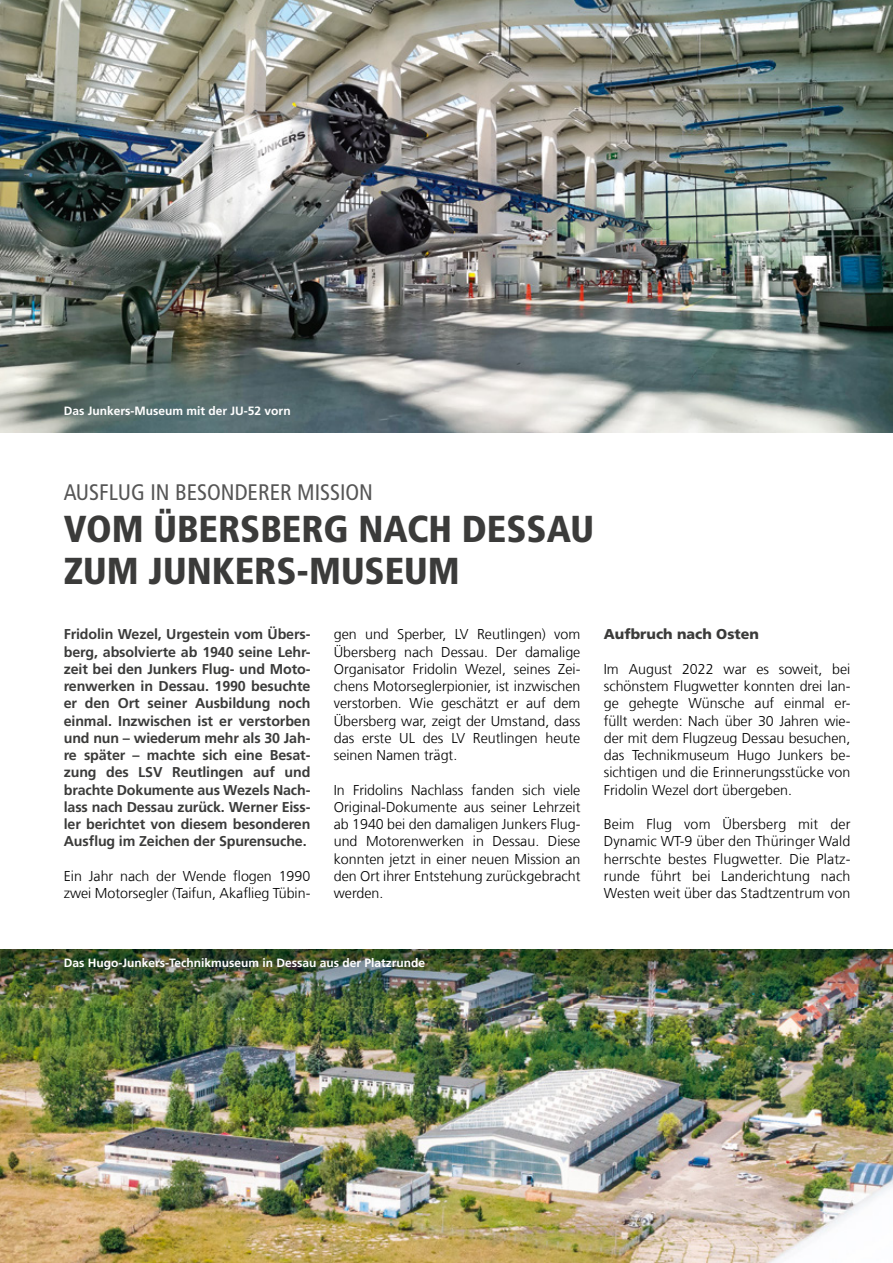
<style>
.page{position:relative;width:893px;height:1263px;background:#fff}
.page>*{position:absolute;margin:0;border:0;box-sizing:border-box;transform-origin:0 0}
.t1{font:900 condensed 37.5px/42px "Frutiger LT Com";color:#3b3b3a}
.t2{font:condensed 22.5px "Frutiger LT Com";color:#565656}
.t3{font:300 14.25px/17.2px "Frutiger LT Com";color:#000;text-align:justify}
.t4{font:700 14.25px/17.2px "Frutiger LT Com";letter-spacing:-.01em;color:#3b3b3a;text-align:justify}
.t5{font:900 14.25px "Frutiger LT Com";color:#3b3b3a}
.t6{font:700 12px "Frutiger LT Com";color:#fff}
</style>
<div class="page">
<img style="left:0;top:0;width:893px;height:432px">
<img style="left:0;top:951px;width:893px;height:312px">
<img style="left:0;top:950px;width:893px;height:1px">
<p class="t6" style="left:64px;top:404px;width:228px">Das Junkers-Museum mit der JU-52 vorn</p>
<h2 class="t2" style="left:64px;top:479px;width:311px">AUSFLUG IN BESONDERER MISSION</h2>
<h1 class="t1" style="left:64px;top:508px;width:532px">VOM ÜBERSBERG NACH DESSAU<br>ZUM JUNKERS-MUSEUM</h1>
<p class="t4" style="left:64px;top:626px;width:248px">Fridolin Wezel, Urgestein vom Übers&shy;berg, absolvierte ab 1940 seine Lehr&shy;zeit bei den Junkers Flug- und Moto&shy;renwerken in Dessau. 1990 besuchte er den Ort seiner Ausbildung noch einmal. Inzwischen ist er verstorben und nun – wiederum mehr als 30 Jah&shy;re später – machte sich eine Besat&shy;zung des LSV Reutlingen auf und brachte Dokumente aus Wezels Nach&shy;lass nach Dessau zurück. Werner Eiss&shy;ler berichtet von diesem besonderen Ausflug im Zeichen der Spurensuche.</p>
<p class="t3" style="left:64px;top:867px;width:248px">Ein Jahr nach der Wende flogen 1990 zwei Motorsegler (Taifun, Akaflieg Tübin-</p>
<p class="t3" style="left:334px;top:626px;width:248px">gen und Sperber, LV Reutlingen) vom Übersberg nach Dessau. Der damalige Organisator Fridolin Wezel, seines Zei&shy;chens Motorseglerpionier, ist inzwischen verstorben. Wie geschätzt er auf dem Übersberg war, zeigt der Umstand, dass das erste UL des LV Reutlingen heute seinen Namen trägt.</p>
<p class="t3" style="left:334px;top:781px;width:248px">In Fridolins Nachlass fanden sich viele Original-Dokumente aus seiner Lehrzeit ab 1940 bei den damaligen Junkers Flug&shy;und Motorenwerken in Dessau. Diese konnten jetzt in einer neuen Mission an den Ort ihrer Entstehung zurückgebracht werden.</p>
<p class="t5" style="left:604px;top:626px;width:157px">Aufbruch nach Osten</p>
<p class="t3" style="left:604px;top:660px;width:248px">Im August 2022 war es soweit, bei schönstem Flugwetter konnten drei lan&shy;ge gehegte Wünsche auf einmal er&shy;füllt werden: Nach über 30 Jahren wie&shy;der mit dem Flugzeug Dessau besuchen, das Technikmuseum Hugo Junkers be&shy;sichtigen und die Erinnerungsstücke von Fridolin Wezel dort übergeben.</p>
<p class="t3" style="left:604px;top:816px;width:248px">Beim Flug vom Übersberg mit der Dynamic WT-9 über den Thüringer Wald herrschte bestes Flugwetter. Die Platz&shy;runde führt bei Landerichtung nach Westen weit über das Stadtzentrum von</p>
<p class="t6" style="left:64px;top:956px;width:363px">Das Hugo-Junkers-Technikmuseum in Dessau aus der Platzrunde</p>
</div>
